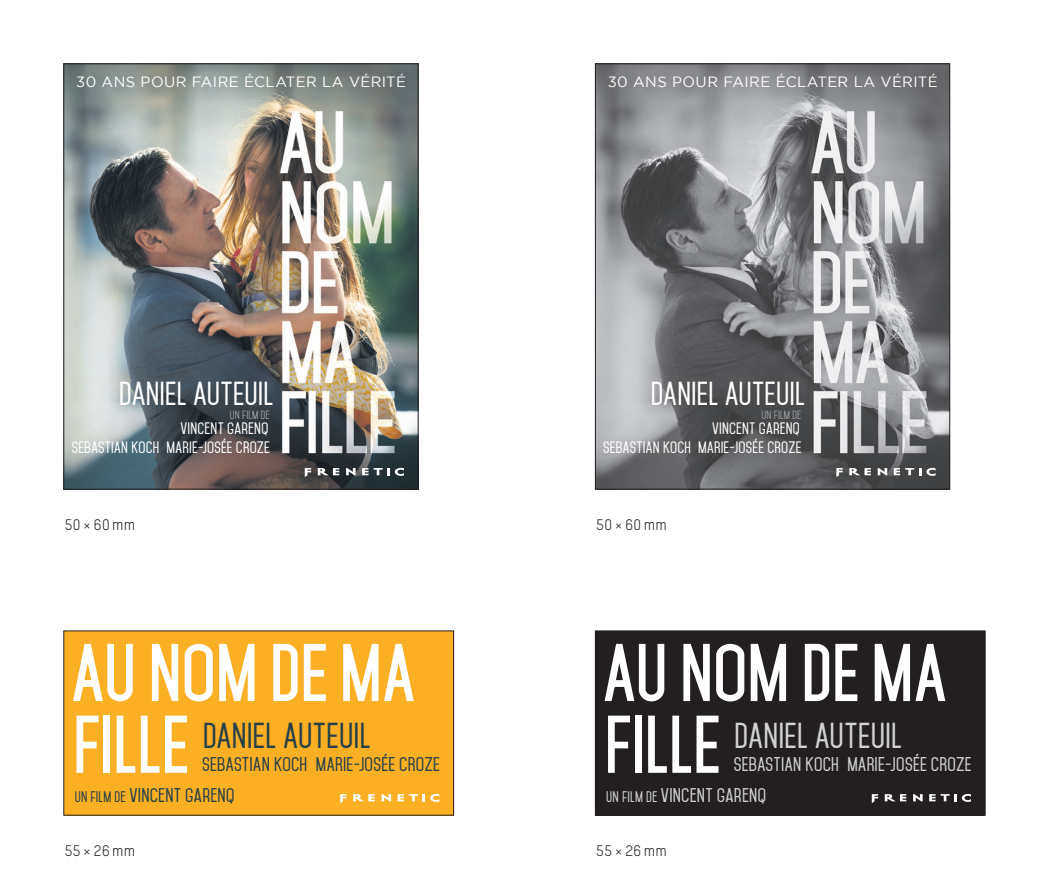
<style>
.page{position:relative;width:1049px;height:879px;background:#fff}
.page>*{position:absolute;margin:0;border:0;box-sizing:border-box;transform-origin:0 0}
.t1{font:700 70px/71.8px "Mohave";color:#fff}
.t2{font:600 31px "Mohave";letter-spacing:.01em;color:#274047}
.t3{font:600 31px "Mohave";letter-spacing:.01em;color:#d1d2d4}
.t4{font:600 28.5px "Mohave";letter-spacing:.01em;color:#fff}
.t5{font:600 17px "Mohave";letter-spacing:.015em;color:#274047}
.t6{font:600 17px "Mohave";letter-spacing:.015em;color:#d1d2d4}
.t7{font:15px "TSTAR";letter-spacing:.02em;color:#231f20}
.t8{font:14.75px "Gotham";letter-spacing:.02em;color:#fff}
.t9{font:600 14.25px "Mohave";letter-spacing:.015em;color:#fff}
.t10{font:10.25px "Mohave";letter-spacing:.015em;color:#a8a9ad}
.s1{font-size:13.25px}
</style>
<div class="page">
<img style="left:65px;top:65px;width:351px;height:422px">
<img style="left:597px;top:65px;width:351px;height:422px">
<div style="left:64px;top:631px;width:390px;height:184px;background:#fbaf25"></div>
<div style="left:595px;top:631px;width:390px;height:184px;background:#231f20"></div>
<svg style="left:305px;top:468px;width:6px;height:9px"></svg>
<svg style="left:318px;top:468px;width:21px;height:7px"></svg>
<svg style="left:346px;top:468px;width:10px;height:7px"></svg>
<svg style="left:362px;top:468px;width:6px;height:7px"></svg>
<svg style="left:374px;top:468px;width:30px;height:8px"></svg>
<svg style="left:836px;top:468px;width:7px;height:9px"></svg>
<svg style="left:849px;top:468px;width:22px;height:7px"></svg>
<svg style="left:878px;top:468px;width:9px;height:7px"></svg>
<svg style="left:894px;top:468px;width:41px;height:8px"></svg>
<svg style="left:340px;top:794px;width:6px;height:9px"></svg>
<svg style="left:353px;top:794px;width:22px;height:7px"></svg>
<svg style="left:381px;top:794px;width:10px;height:7px"></svg>
<svg style="left:398px;top:794px;width:41px;height:8px"></svg>
<svg style="left:872px;top:794px;width:6px;height:9px"></svg>
<svg style="left:885px;top:794px;width:21px;height:7px"></svg>
<svg style="left:913px;top:794px;width:10px;height:7px"></svg>
<svg style="left:929px;top:794px;width:42px;height:8px"></svg>
<div style="left:595px;top:630px;width:390px;height:185px;border:1px solid #231f20"></div>
<div style="left:63px;top:63px;width:355px;height:426px;border:1px solid #231f20"></div>
<div style="left:595px;top:63px;width:355px;height:426px;border:1px solid #231f20"></div>
<p class="t8" style="left:76px;top:73px;width:331px">30 ANS POUR FAIRE ÉCLATER LA VÉRITÉ</p>
<p class="t8" style="left:608px;top:73px;width:331px">30 ANS POUR FAIRE ÉCLATER LA VÉRITÉ</p>
<h3 class="t4" style="left:119px;top:376px;width:155px">DANIEL AUTEUIL</h3>
<h3 class="t4" style="left:651px;top:376px;width:155px">DANIEL AUTEUIL</h3>
<p class="t10" style="left:230px;top:409px;width:41px">UN FILM DE</p>
<p class="t9" style="left:181px;top:419px;width:89px">VINCENT GARENQ</p>
<p class="t10" style="left:761px;top:409px;width:41px">UN FILM DE</p>
<p class="t9" style="left:712px;top:419px;width:89px">VINCENT GARENQ</p>
<p class="t9" style="left:72px;top:438px;width:200px">SEBASTIAN KOCH MARIE-JOSÉE CROZE</p>
<p class="t9" style="left:603px;top:438px;width:200px">SEBASTIAN KOCH MARIE-JOSÉE CROZE</p>
<p class="t7" style="left:65px;top:516px;width:72px">50×60mm</p>
<p class="t7" style="left:596px;top:516px;width:72px">50×60mm</p>
<h1 class="t1" style="left:72px;top:638px;width:345px">AU NOM DE MA<br>FILLE</h1>
<h1 class="t1" style="left:603px;top:638px;width:345px">AU NOM DE MA<br>FILLE</h1>
<h2 class="t2" style="left:203px;top:717px;width:169px">DANIEL AUTEUIL</h2>
<h2 class="t3" style="left:734px;top:717px;width:169px">DANIEL AUTEUIL</h2>
<p class="t5" style="left:202px;top:754px;width:239px">SEBASTIAN KOCH MARIE-JOSÉE CROZE</p>
<p class="t6" style="left:734px;top:754px;width:239px">SEBASTIAN KOCH MARIE-JOSÉE CROZE</p>
<p class="t5" style="left:75px;top:784px;width:161px"><span class="s1">UN FILM DE</span> VINCENT GARENQ</p>
<p class="t6" style="left:606px;top:784px;width:161px"><span class="s1">UN FILM DE</span> VINCENT GARENQ</p>
<p class="t7" style="left:65px;top:842px;width:72px">55×26mm</p>
<p class="t7" style="left:596px;top:842px;width:72px">55×26mm</p>
</div>
